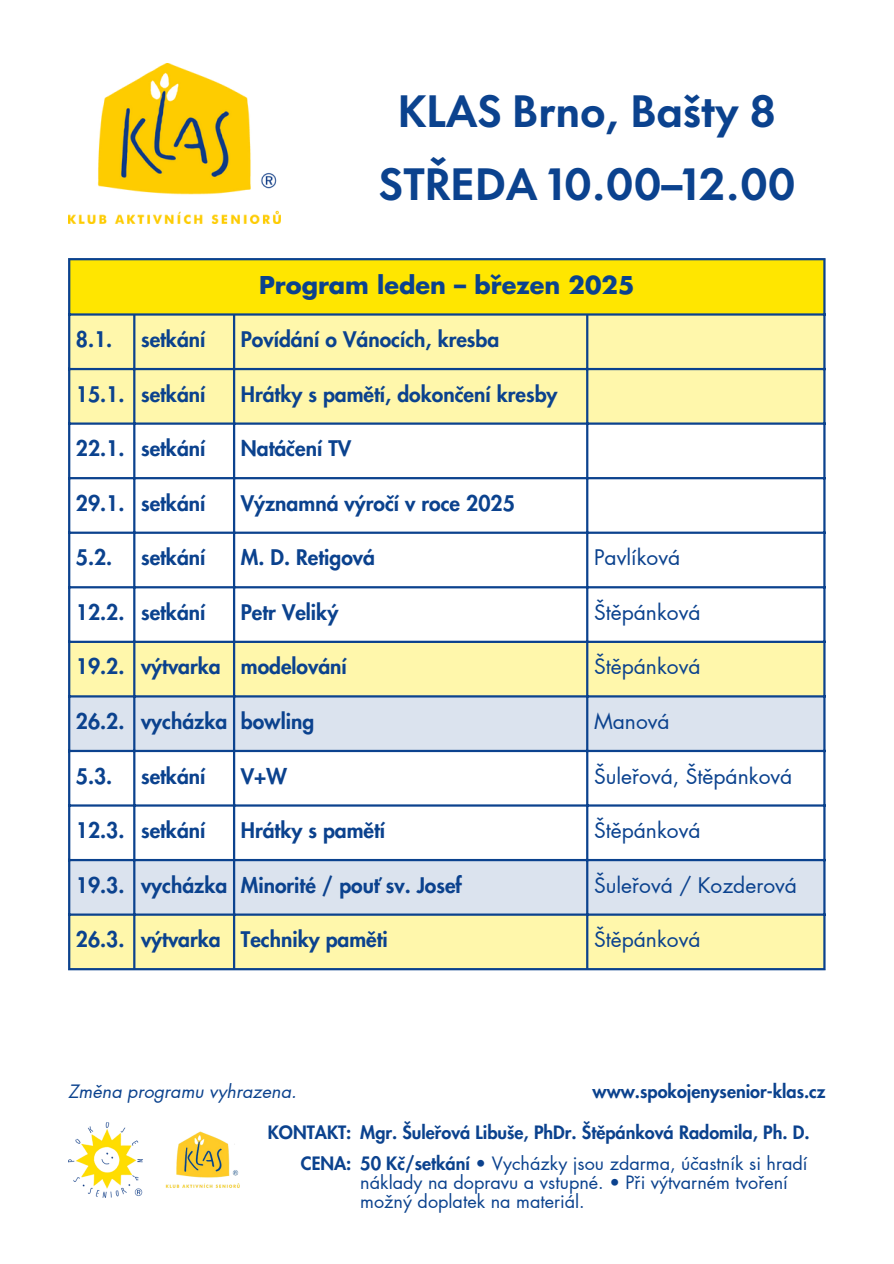
<style>
.page{position:relative;width:894px;height:1264px;background:#fff}
.page>*{position:absolute;margin:0;border:0;box-sizing:border-box;transform-origin:0 0}
.t1{font:700 42px/73.2px "Futura Now Headline";color:#0b428e;text-align:center}
.t2{font:700 24px "Futura LT Pro";color:#0b428e}
.t3{font:800 21px "Futura LT Pro";color:#0b428e}
.t4{font:21px "Futura LT Pro";color:#0b428e}
.t5{font:18px/19.2px "Futura LT Pro";color:#0b428e}
.t6{font:800 18px "Futura LT Pro";color:#0b428e}
.t7{font:italic 18px "Futura LT Pro";color:#0b428e}
.s1{font-weight:800}
</style>
<div class="page">
<img style="left:68px;top:64px;width:213px;height:160px">
<img style="left:68px;top:1122px;width:171px;height:74px">
<div style="left:69px;top:259px;width:755px;height:56px;background:#ffe600"></div>
<svg style="left:70px;top:315px;width:753px;height:653px;fill:#fff7ab"></svg>
<svg style="left:70px;top:697px;width:753px;height:216px;fill:#dbe3ee"></svg>
<hr style="left:68px;top:260px;width:2px;height:708px;background:#0b428e">
<hr style="left:133px;top:315px;width:2px;height:653px;background:#0b428e">
<hr style="left:233px;top:315px;width:2px;height:653px;background:#0b428e">
<hr style="left:586px;top:315px;width:2px;height:653px;background:#0b428e">
<hr style="left:823px;top:260px;width:2px;height:708px;background:#0b428e">
<hr style="left:68px;top:258px;width:757px;height:2px;background:#0b428e">
<hr style="left:68px;top:313px;width:757px;height:2px;background:#0b428e">
<hr style="left:68px;top:368px;width:757px;height:2px;background:#0b428e">
<hr style="left:68px;top:422px;width:757px;height:3px;background:#0b428e">
<hr style="left:68px;top:477px;width:757px;height:2px;background:#0b428e">
<hr style="left:68px;top:531px;width:757px;height:3px;background:#0b428e">
<hr style="left:68px;top:586px;width:757px;height:2px;background:#0b428e">
<hr style="left:68px;top:640px;width:757px;height:3px;background:#0b428e">
<hr style="left:68px;top:695px;width:757px;height:2px;background:#0b428e">
<hr style="left:68px;top:749px;width:757px;height:3px;background:#0b428e">
<hr style="left:68px;top:804px;width:757px;height:2px;background:#0b428e">
<hr style="left:68px;top:859px;width:757px;height:2px;background:#0b428e">
<hr style="left:68px;top:913px;width:757px;height:2px;background:#0b428e">
<hr style="left:68px;top:968px;width:757px;height:2px;background:#0b428e">
<p class="t1" style="left:379px;top:75px;width:418px">KLAS Brno, Bašty 8<br>STŘEDA 10.00–12.00</p>
<p class="t2" style="left:259px;top:274px;width:377px">Program leden – březen 2025</p>
<h1 class="t3" style="left:76px;top:330px;width:38px">8.1.</h1>
<p class="t3" style="left:141px;top:330px;width:66px">setkání</p>
<p class="t3" style="left:241px;top:330px;width:260px">Povídání o Vánocích, kresba</p>
<p class="t3" style="left:76px;top:384px;width:50px">15.1.</p>
<p class="t3" style="left:141px;top:384px;width:66px">setkání</p>
<p class="t3" style="left:241px;top:384px;width:318px">Hrátky s pamětí, dokončení kresby</p>
<p class="t3" style="left:76px;top:439px;width:50px">22.1.</p>
<p class="t3" style="left:141px;top:439px;width:66px">setkání</p>
<p class="t3" style="left:241px;top:439px;width:112px">Natáčení TV</p>
<p class="t3" style="left:76px;top:493px;width:50px">29.1.</p>
<p class="t3" style="left:141px;top:493px;width:66px">setkání</p>
<p class="t3" style="left:241px;top:493px;width:275px">Významná výročí v roce 2025</p>
<p class="t3" style="left:76px;top:548px;width:38px">5.2.</p>
<p class="t3" style="left:141px;top:548px;width:66px">setkání</p>
<p class="t3" style="left:241px;top:548px;width:136px">M. D. Retigová</p>
<p class="t4" style="left:594px;top:548px;width:88px">Pavlíková</p>
<p class="t3" style="left:76px;top:602px;width:50px">12.2.</p>
<p class="t3" style="left:141px;top:602px;width:66px">setkání</p>
<p class="t3" style="left:241px;top:602px;width:99px">Petr Veliký</p>
<p class="t4" style="left:594px;top:602px;width:108px">Štěpánková</p>
<p class="t3" style="left:76px;top:657px;width:50px">19.2.</p>
<p class="t3" style="left:141px;top:657px;width:81px">výtvarka</p>
<p class="t3" style="left:241px;top:657px;width:107px">modelování</p>
<p class="t4" style="left:594px;top:657px;width:108px">Štěpánková</p>
<p class="t3" style="left:76px;top:711px;width:50px">26.2.</p>
<p class="t3" style="left:141px;top:711px;width:88px">vycházka</p>
<p class="t3" style="left:241px;top:711px;width:75px">bowling</p>
<p class="t4" style="left:594px;top:711px;width:77px">Manová</p>
<p class="t3" style="left:76px;top:766px;width:38px">5.3.</p>
<p class="t3" style="left:141px;top:766px;width:66px">setkání</p>
<p class="t3" style="left:241px;top:766px;width:48px">V+W</p>
<p class="t4" style="left:594px;top:766px;width:200px">Šuleřová, Štěpánková</p>
<p class="t3" style="left:76px;top:820px;width:50px">12.3.</p>
<p class="t3" style="left:141px;top:820px;width:66px">setkání</p>
<p class="t3" style="left:241px;top:820px;width:146px">Hrátky s pamětí</p>
<p class="t4" style="left:594px;top:820px;width:108px">Štěpánková</p>
<p class="t3" style="left:76px;top:875px;width:50px">19.3.</p>
<p class="t3" style="left:141px;top:875px;width:88px">vycházka</p>
<p class="t3" style="left:241px;top:875px;width:222px">Minorité / pouť sv. Josef</p>
<p class="t4" style="left:594px;top:875px;width:204px">Šuleřová / Kozderová</p>
<p class="t3" style="left:76px;top:929px;width:50px">26.3.</p>
<p class="t3" style="left:141px;top:929px;width:81px">výtvarka</p>
<p class="t3" style="left:241px;top:929px;width:148px">Techniky paměti</p>
<p class="t4" style="left:594px;top:929px;width:108px">Štěpánková</p>
<p class="t7" style="left:68px;top:1082px;width:230px">Změna programu vyhrazena.</p>
<p class="t6" style="left:592px;top:1082px;width:234px">www.spokojenysenior-klas.cz</p>
<p class="t6" style="left:360px;top:1124px;width:451px">Mgr. Šuleřová Libuše, PhDr. Štěpánková Radomila, Ph. D.</p>
<h2 class="t5" style="left:360px;top:1154px;width:448px"><span class="s1">50 Kč/setkání</span> • Vycházky jsou zdarma, účastník si hradí náklady na dopravu a vstupné. • Při výtvarném tvoření možný doplatek na materiál.</h2>
<h3 class="t6" style="left:268px;top:1124px;width:85px">KONTAKT:</h3>
<h2 class="t6" style="left:301px;top:1155px;width:52px">CENA:</h2>
</div>
